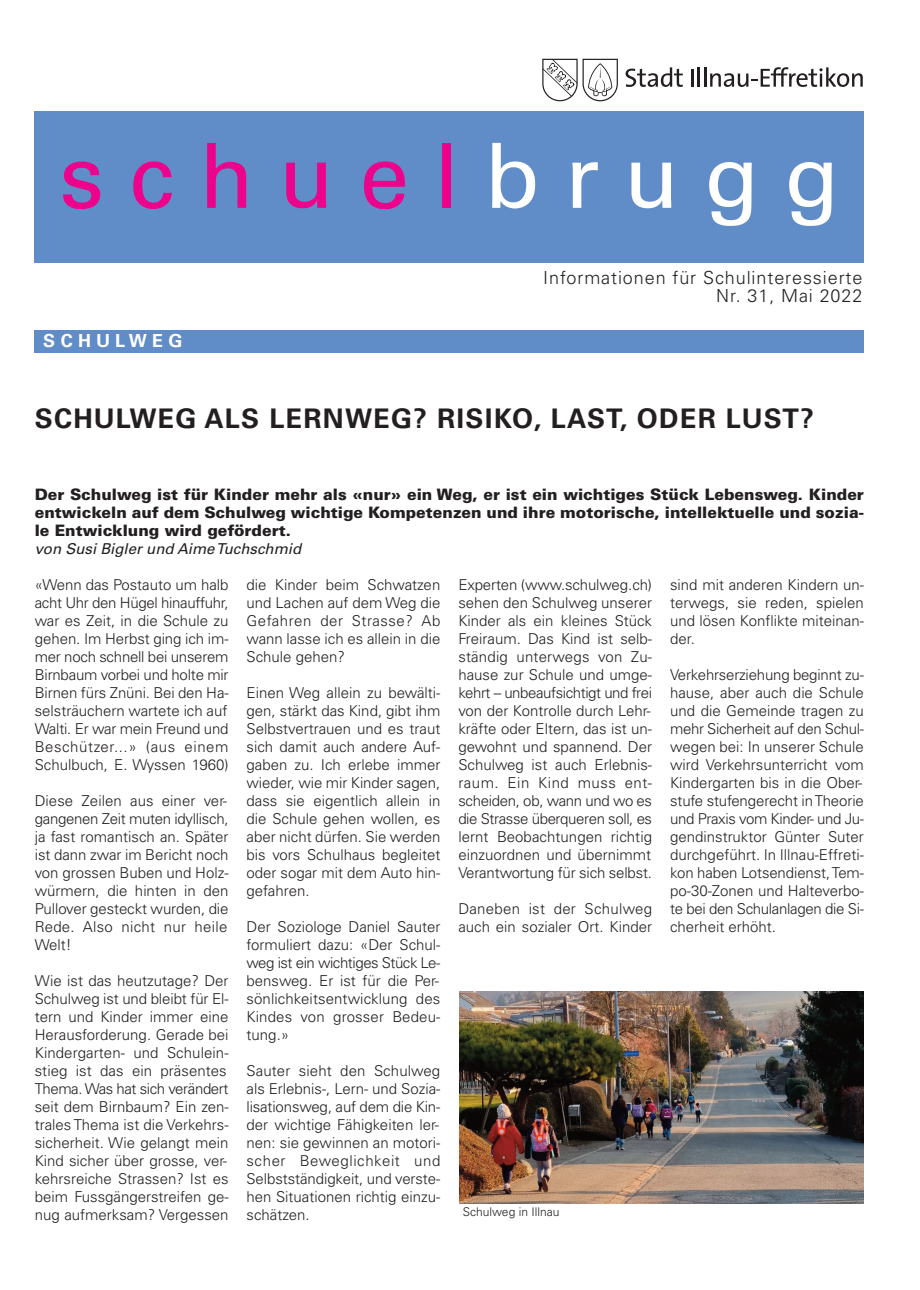
<style>
.page{position:relative;width:920px;height:1290px;background:#fff}
.page>*{position:absolute;margin:0;border:0;box-sizing:border-box;transform-origin:0 0}
.t1{font:90px "Univers Com 55 Roman";letter-spacing:.28em;color:#ed028c}
.t2{font:27px "Univers Com 65 Bold OTF";letter-spacing:.05em;color:#231f20}
.t3{font:300 18px/18px "Univers Com 45";letter-spacing:.05em;color:#231f20;text-align:right}
.t4{font:18px "Univers Com 65 Bold OTF";letter-spacing:.3em;color:#fff}
.t5{font:900 15.75px/18px "Univers Com 75";color:#231f20;text-align:justify}
.t6{font:300 15px/18px "Univers Com 45";color:#231f20;text-align:justify}
.t7{font:italic 15px "Univers Com 55";color:#231f20}
.t8{font:300 12px "Univers Com 45";color:#231f20}
.s1{color:#fff}
</style>
<div class="page">
<div style="left:35px;top:111px;width:829px;height:152px;background:#608cc8"></div>
<div style="left:35px;top:330px;width:829px;height:23px;background:#608cc8"></div>
<svg style="left:626px;top:67px;width:57px;height:20px"></svg>
<svg style="left:691px;top:69px;width:2px;height:18px"></svg>
<hr style="left:697px;top:67px;width:3px;height:20px;background:#231f20">
<hr style="left:704px;top:67px;width:2px;height:20px;background:#231f20">
<svg style="left:710px;top:67px;width:153px;height:20px"></svg>
<svg style="left:542px;top:59px;width:76px;height:42px"></svg>
<img style="left:460px;top:991px;width:404px;height:213px">
<h1 class="t1" style="left:59px;top:122px;width:782px">schuel<span class="s1">brugg</span></h1>
<p class="t4" style="left:43px;top:330px;width:141px">SCHULWEG</p>
<p class="t3" style="left:543px;top:268px;width:321px">Informationen für Schulinteressierte<br>Nr. 31, Mai 2022</p>
<h2 class="t2" style="left:35px;top:402px;width:781px">SCHULWEG ALS LERNWEG? RISIKO, LAST, ODER LUST?</h2>
<p class="t5" style="left:35px;top:485px;width:831px">Der Schulweg ist für Kinder mehr als «nur» ein Weg, er ist ein wichtiges Stück Lebensweg. Kinder entwickeln auf dem Schulweg wichtige Kompetenzen und ihre motorische, intellektuelle und sozia&shy;le Entwicklung wird gefördert.</p>
<p class="t7" style="left:35px;top:539px;width:268px">von Susi Bigler und AimeTuchschmid</p>
<p class="t6" style="left:35px;top:575px;width:195px">«Wenn das Postauto um halb acht Uhr den Hügel hinauffuhr, war es Zeit, in die Schule zu gehen. Im Herbst ging ich im&shy;mer noch schnell bei unserem Birnbaum vorbei und holte mir Birnen fürs Znüni. Bei den Ha&shy;selsträuchern wartete ich auf Walti. Er war mein Freund und Beschützer...» (aus einem Schulbuch, E. Wyssen 1960)</p>
<p class="t6" style="left:35px;top:791px;width:195px">Diese Zeilen aus einer ver&shy;gangenen Zeit muten idyllisch, ja fast romantisch an. Später ist dann zwar im Bericht noch von grossen Buben und Holz&shy;würmern, die hinten in den Pullover gesteckt wurden, die Rede. Also nicht nur heile Welt!</p>
<p class="t6" style="left:35px;top:971px;width:195px;text-align:left">Wie ist das heutzutage? Der<br>Schulweg ist und bleibt für El&shy;tern und Kinder immer eine<br>Herausforderung. Gerade bei<br>Kindergarten- und Schulein&shy;stieg ist das ein präsentes<br>Thema. Was hat sich verändert seit dem Birnbaum? Ein zen&shy;trales Thema ist die Verkehrs&shy;sicherheit. Wie gelangt mein<br>Kind sicher über grosse, ver&shy;kehrsreiche Strassen? Ist es beim Fussgängerstreifen ge&shy;nug aufmerksam? Vergessen</p>
<p class="t6" style="left:247px;top:575px;width:195px">die Kinder beim Schwatzen und Lachen auf dem Weg die Gefahren der Strasse? Ab wann lasse ich es allein in die Schule gehen?</p>
<p class="t6" style="left:247px;top:683px;width:195px">Einen Weg allein zu bewälti&shy;gen, stärkt das Kind, gibt ihm Selbstvertrauen und es traut sich damit auch andere Auf&shy;gaben zu. Ich erlebe immer wieder, wie mir Kinder sagen, dass sie eigentlich allein in die Schule gehen wollen, es aber nicht dürfen. Sie werden bis vors Schulhaus begleitet oder sogar mit dem Auto hin&shy;gefahren.</p>
<p class="t6" style="left:247px;top:917px;width:195px">Der Soziologe Daniel Sauter formuliert dazu: «Der Schul&shy;weg ist ein wichtiges Stück Le&shy;bensweg. Er ist für die Per&shy;sönlichkeitsentwicklung des Kindes von grosser Bedeu&shy;tung.»</p>
<p class="t6" style="left:247px;top:1061px;width:195px">Sauter sieht den Schulweg als Erlebnis-, Lern- und Sozia&shy;lisationsweg, auf dem die Kin&shy;der wichtige Fähigkeiten ler&shy;nen: sie gewinnen an motori&shy;scher Beweglichkeit und Selbstständigkeit, und verste&shy;hen Situationen richtig einzu&shy;schätzen.</p>
<p class="t6" style="left:458px;top:575px;width:195px">Experten (www.schulweg.ch) sehen den Schulweg unserer Kinder als ein kleines Stück Freiraum. Das Kind ist selb&shy;ständig unterwegs von Zu&shy;hause zur Schule und umge&shy;kehrt – unbeaufsichtigt und frei von der Kontrolle durch Lehr&shy;kräfte oder Eltern, das ist un&shy;gewohnt und spannend. Der Schulweg ist auch Erlebnis&shy;raum. Ein Kind muss ent&shy;scheiden, ob, wann und wo es die Strasse überqueren soll, es lernt Beobachtungen richtig einzuordnen und übernimmt Verantwortung für sich selbst.</p>
<p class="t6" style="left:458px;top:899px;width:195px">Daneben ist der Schulweg auch ein sozialer Ort. Kinder</p>
<p class="t8" style="left:463px;top:1204px;width:98px">Schulweg in Illnau</p>
<p class="t6" style="left:670px;top:575px;width:195px">sind mit anderen Kindern un&shy;terwegs, sie reden, spielen und lösen Konflikte miteinan&shy;der.</p>
<p class="t6" style="left:670px;top:665px;width:195px">Verkehrserziehung beginnt zu&shy;hause, aber auch die Schule und die Gemeinde tragen zu mehr Sicherheit auf den Schul&shy;wegen bei: In unserer Schule wird Verkehrsunterricht vom Kindergarten bis in die Ober&shy;stufe stufengerecht inTheorie und Praxis vom Kinder- und Ju&shy;gendinstruktor Günter Suter durchgeführt. In Illnau-Effreti&shy;kon haben Lotsendienst,Tem&shy;po-30-Zonen und Halteverbo&shy;te bei den Schulanlagen die Si&shy;cherheit erhöht.</p>
</div>
